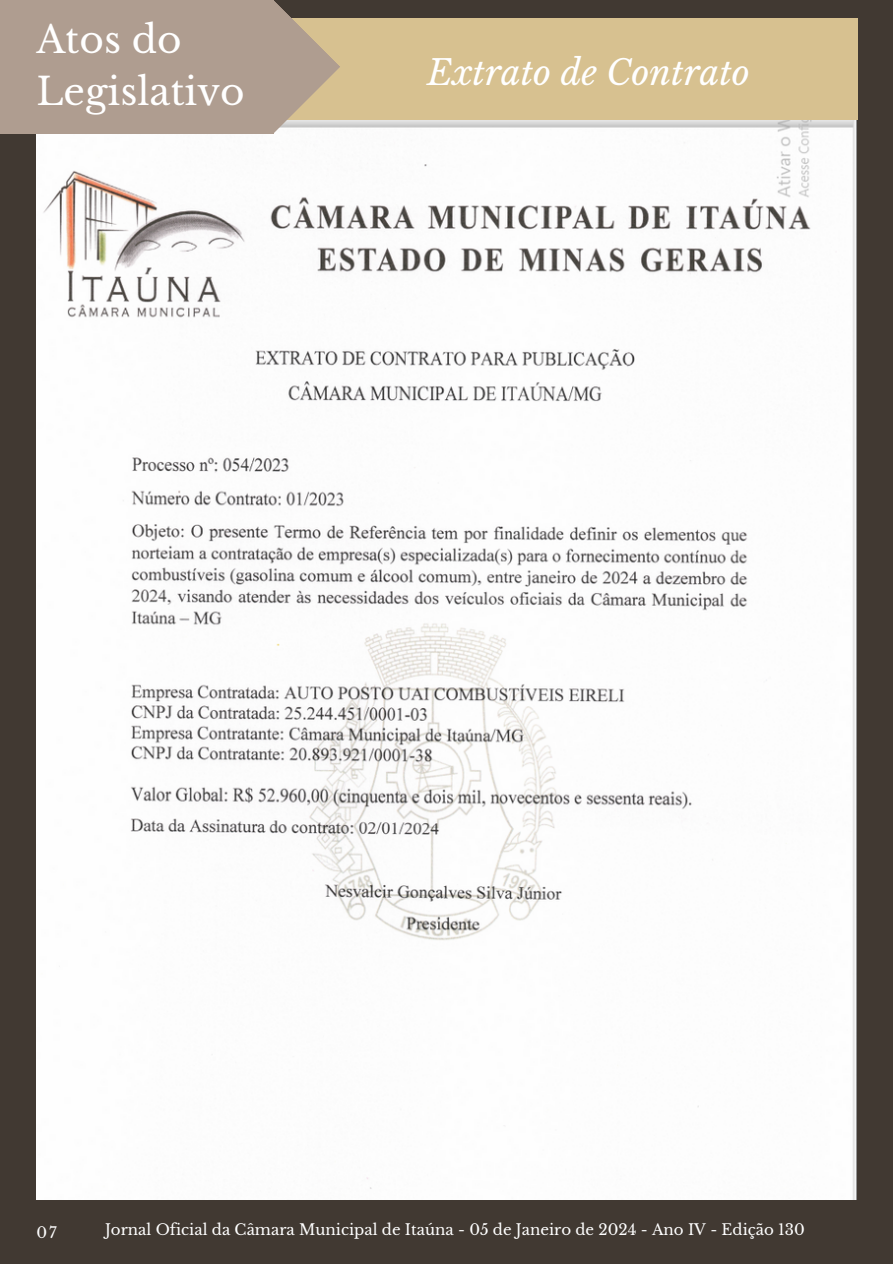
<style>
.page{position:relative;width:893px;height:1264px;background:#fff}
.page>*{position:absolute;margin:0;border:0;box-sizing:border-box;transform-origin:0 0}
.t1{font:37.5px/51.8px "Libre Baskerville";color:#fff}
.t2{font:italic 34.35px "Libre Baskerville";color:#fff}
.t3{font:15px "Libre Baskerville";color:#fff}
.t4{font:15px "Libre Baskerville";color:#fdfdfd}
</style>
<div class="page">
<div style="left:0;top:0;width:892px;height:1263px;background:#413932"></div>
<img style="left:36px;top:120px;width:820px;height:1079px">
<div style="left:0;top:0;width:274px;height:134px;background:#af9d90"></div>
<div style="left:275px;top:18px;width:583px;height:102px;background:#d7c190"></div>
<svg style="left:274px;top:1px;width:66px;height:133px"></svg>
<p class="t1" style="left:36px;top:14px;width:210px">Atos do<br>Legislativo</p>
<p class="t2" style="left:427px;top:51px;width:324px">Extrato de Contrato</p>
<p class="t4" style="left:36px;top:1223px;width:22px">07</p>
<p class="t3" style="left:105px;top:1219px;width:701px">Jornal Oficial da Câmara Municipal de Itaúna - 05 de Janeiro de 2024 - Ano IV - Edição 130</p>
</div>
